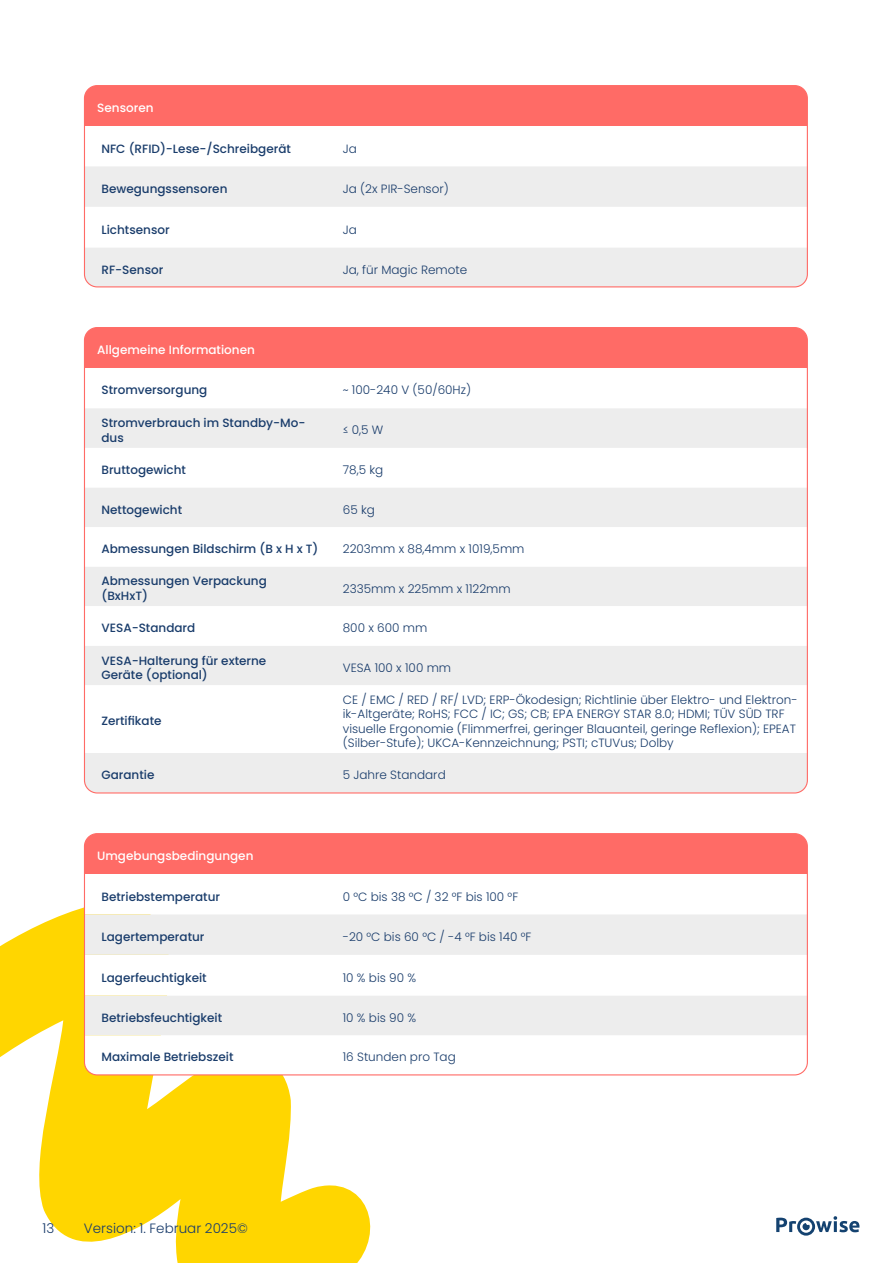
<style>
.page{position:relative;width:893px;height:1263px;background:#fff}
.page>*{position:absolute;margin:0;border:0;box-sizing:border-box;transform-origin:0 0}
.t1{font:300 13.5px "Poppins";color:#193c6b}
.t2{font:300 12px/14.4px "Poppins";color:#193c6b}
.t3{font:500 12px/14.4px "Poppins";color:#193c6b}
.t4{font:500 12px "Poppins";color:#fff}
</style>
<div class="page">
<svg style="left:776px;top:1216px;width:83px;height:19px"></svg>
<svg style="left:0;top:897px;width:388px;height:366px;fill:#ffd600"></svg>
<div style="left:84px;top:86px;width:723px;height:40px;background:#ff6b66"></div>
<svg style="left:84px;top:166px;width:723px;height:121px;fill:#ededed"></svg>
<div style="left:84px;top:85px;width:724px;height:202px;border:1px solid #ff6b66;border-radius:13px"></div>
<div style="left:84px;top:328px;width:723px;height:40px;background:#ff6b66"></div>
<div style="left:84px;top:408px;width:723px;height:384px;background:#ededed"></div>
<svg style="left:86px;top:448px;width:720px;height:305px"></svg>
<div style="left:84px;top:834px;width:723px;height:40px;background:#ff6b66"></div>
<svg style="left:84px;top:897px;width:723px;height:178px"></svg>
<svg style="left:86px;top:914px;width:720px;height:121px;fill:#ededed"></svg>
<div style="left:84px;top:833px;width:724px;height:242px;border:1px solid #ff6b66;border-radius:13px"></div>
<p class="t4" style="left:97px;top:101px;width:58px">Sensoren</p>
<p class="t3" style="left:101px;top:141px;width:191px">NFC (RFID)-Lese-/Schreibgerät</p>
<p class="t2" style="left:343px;top:141px;width:16px">Ja</p>
<p class="t3" style="left:101px;top:182px;width:127px">Bewegungssensoren</p>
<p class="t2" style="left:343px;top:182px;width:108px">Ja (2x PIR-Sensor)</p>
<p class="t3" style="left:101px;top:222px;width:70px">Lichtsensor</p>
<p class="t2" style="left:343px;top:222px;width:16px">Ja</p>
<p class="t3" style="left:101px;top:262px;width:63px">RF-Sensor</p>
<p class="t2" style="left:343px;top:262px;width:126px">Ja, für Magic Remote</p>
<p class="t4" style="left:97px;top:343px;width:159px">Allgemeine Informationen</p>
<p class="t3" style="left:101px;top:383px;width:107px">Stromversorgung</p>
<p class="t2" style="left:343px;top:383px;width:130px">~ 100-240 V (50/60Hz)</p>
<p class="t3" style="left:101px;top:416px;width:206px">Stromverbrauch im Standby-Mo&shy;dus</p>
<p class="t2" style="left:343px;top:423px;width:42px">≤ 0,5 W</p>
<p class="t3" style="left:101px;top:463px;width:86px">Bruttogewicht</p>
<p class="t2" style="left:343px;top:463px;width:42px">78,5 kg</p>
<p class="t3" style="left:101px;top:502px;width:82px">Nettogewicht</p>
<p class="t2" style="left:343px;top:502px;width:34px">65 kg</p>
<p class="t3" style="left:101px;top:542px;width:219px">Abmessungen Bildschirm (B x H x T)</p>
<p class="t2" style="left:343px;top:542px;width:183px">2203mm x 88,4mm x 1019,5mm</p>
<p class="t3" style="left:101px;top:574px;width:167px">Abmessungen Verpackung (BxHxT)</p>
<p class="t2" style="left:343px;top:581px;width:169px">2335mm x 225mm x 1122mm</p>
<p class="t3" style="left:101px;top:621px;width:95px">VESA-Standard</p>
<p class="t2" style="left:343px;top:621px;width:86px">800 x 600 mm</p>
<p class="t3" style="left:101px;top:653px;width:166px">VESA-Halterung für externe<br>Geräte (optional)</p>
<p class="t2" style="left:343px;top:660px;width:110px">VESA 100 x 100 mm</p>
<p class="t3" style="left:101px;top:714px;width:62px">Zertifikate</p>
<p class="t2" style="left:343px;top:692px;width:456px">CE / EMC / RED / RF/ LVD; ERP-Ökodesign; Richtlinie über Elektro- und Elektron&shy;ik-Altgeräte; RoHS; FCC / IC; GS; CB; EPA ENERGY STAR 8.0; HDMI; TÜV SÜD TRF visuelle Ergonomie (Flimmerfrei, geringer Blauanteil, geringe Reflexion); EPEAT (Silber-Stufe); UKCA-Kennzeichnung; PSTI; cTUVus; Dolby</p>
<p class="t3" style="left:101px;top:768px;width:54px">Garantie</p>
<p class="t2" style="left:343px;top:768px;width:104px">5 Jahre Standard</p>
<p class="t4" style="left:97px;top:849px;width:158px">Umgebungsbedingungen</p>
<p class="t3" style="left:101px;top:889px;width:120px">Betriebstemperatur</p>
<p class="t2" style="left:343px;top:889px;width:177px">0 °C bis 38 °C / 32 °F bis 100 °F</p>
<p class="t3" style="left:101px;top:929px;width:105px">Lagertemperatur</p>
<p class="t2" style="left:343px;top:929px;width:190px">-20 °C bis 60 °C / -4 °F bis 140 °F</p>
<p class="t3" style="left:101px;top:970px;width:107px">Lagerfeuchtigkeit</p>
<p class="t2" style="left:343px;top:970px;width:75px">10 % bis 90 %</p>
<p class="t3" style="left:101px;top:1010px;width:122px">Betriebsfeuchtigkeit</p>
<p class="t2" style="left:343px;top:1010px;width:75px">10 % bis 90 %</p>
<p class="t3" style="left:101px;top:1050px;width:134px">Maximale Betriebszeit</p>
<p class="t2" style="left:343px;top:1050px;width:114px">16 Stunden pro Tag</p>
<p class="t1" style="left:43px;top:1220px;width:13px">13</p>
<p class="t1" style="left:84px;top:1220px;width:165px">Version: 1. Februar 2025©</p>
</div>
